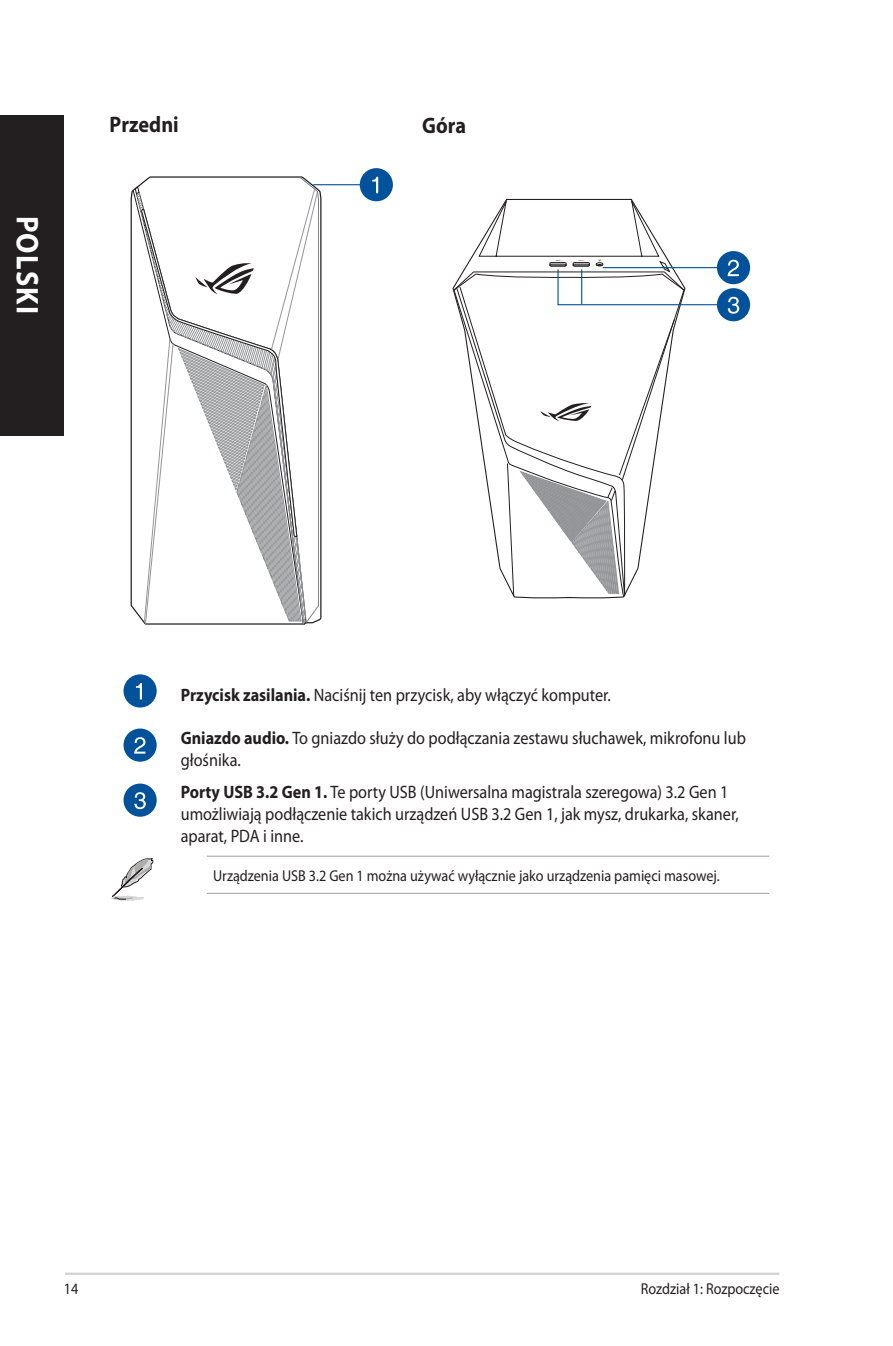
<style>
.page{position:relative;width:893px;height:1346px;background:#fff}
.page>*{position:absolute;margin:0;border:0;box-sizing:border-box;transform-origin:0 0}
.t1{font:700 31.5px "Myriad Pro";letter-spacing:.045em;color:#fff;scale:.9 1}
.PC_Heading_2{font:700 22.5px "Myriad Pro";color:#231f20;scale:.9 1}
.PC_List{font:18px/21.6px "Myriad Pro";color:#231f20;scale:.9 1}
.PC_Message{font:15.75px "Myriad Pro";color:#231f20;scale:.9 1}
.s1{font-weight:700}
</style>
<div class="page">
<div style="left:124px;top:674px;width:33px;height:33px;background:#01529a;border-radius:50%"></div>
<svg style="left:136px;top:683px;width:6px;height:16px"></svg>
<div style="left:124px;top:728px;width:33px;height:34px;background:#01529a;border-radius:50%"></div>
<svg style="left:134px;top:737px;width:11px;height:16px"></svg>
<div style="left:124px;top:783px;width:33px;height:34px;background:#01529a;border-radius:50%"></div>
<svg style="left:134px;top:792px;width:12px;height:17px"></svg>
<hr style="left:207px;top:855px;width:562px;height:2px;background:#a8a9ad">
<hr style="left:207px;top:893px;width:562px;height:1px;background:#a8a9ad">
<svg style="left:111px;top:858px;width:42px;height:43px"></svg>
<svg style="left:130px;top:176px;width:192px;height:445px"></svg>
<svg style="left:132px;top:190px;width:4px;height:431px"></svg>
<svg style="left:136px;top:177px;width:183px;height:448px"></svg>
<hr style="left:313px;top:184px;width:66px;height:1px;background:#01529a">
<div style="left:360px;top:168px;width:33px;height:33px;background:#01529a;border-radius:50%"></div>
<svg style="left:372px;top:177px;width:6px;height:16px"></svg>
<div style="left:717px;top:251px;width:33px;height:33px;background:#01529a;border-radius:50%"></div>
<div style="left:717px;top:288px;width:33px;height:33px;background:#01529a;border-radius:50%"></div>
<svg style="left:453px;top:198px;width:286px;height:398px"></svg>
<hr style="left:581px;top:269px;width:1px;height:35px;background:#01529a">
<hr style="left:65px;top:1272px;width:714px;height:3px;background:#d1d2d4">
<div style="left:0;top:115px;width:64px;height:320px;background:#231f20"></div>
<h1 class="t1" style="left:45px;top:216px;width:111px;rotate:90deg">POLSKI</h1>
<p class="PC_Heading_2" style="left:110px;top:111px;width:78px">Przedni</p>
<p class="PC_Heading_2" style="left:422px;top:113px;width:50px">Góra</p>
<p class="PC_List" style="left:181px;top:684px;width:480px"><span class="s1">Przycisk zasilania.</span> Naciśnij ten przycisk, aby włączyć komputer.</p>
<p class="PC_List" style="left:181px;top:728px;width:629px"><span class="s1">Gniazdo audio.</span> To gniazdo służy do podłączania zestawu słuchawek, mikrofonu lub głośnika.</p>
<p class="PC_List" style="left:181px;top:782px;width:622px"><span class="s1">Porty USB 3.2 Gen 1.</span> Te porty USB (Uniwersalna magistrala szeregowa) 3.2 Gen 1 umożliwiają podłączenie takich urządzeń USB 3.2 Gen 1, jak mysz, drukarka, skaner, aparat, PDA i inne.</p>
<p class="PC_Message" style="left:213px;top:867px;width:564px">Urządzenia USB 3.2 Gen 1 można używać wyłącznie jako urządzenia pamięci masowej.</p>
<p class="PC_Message" style="left:64px;top:1280px;width:18px">14</p>
<p class="PC_Message" style="left:641px;top:1280px;width:156px">Rozdział 1: Rozpoczęcie</p>
</div>
